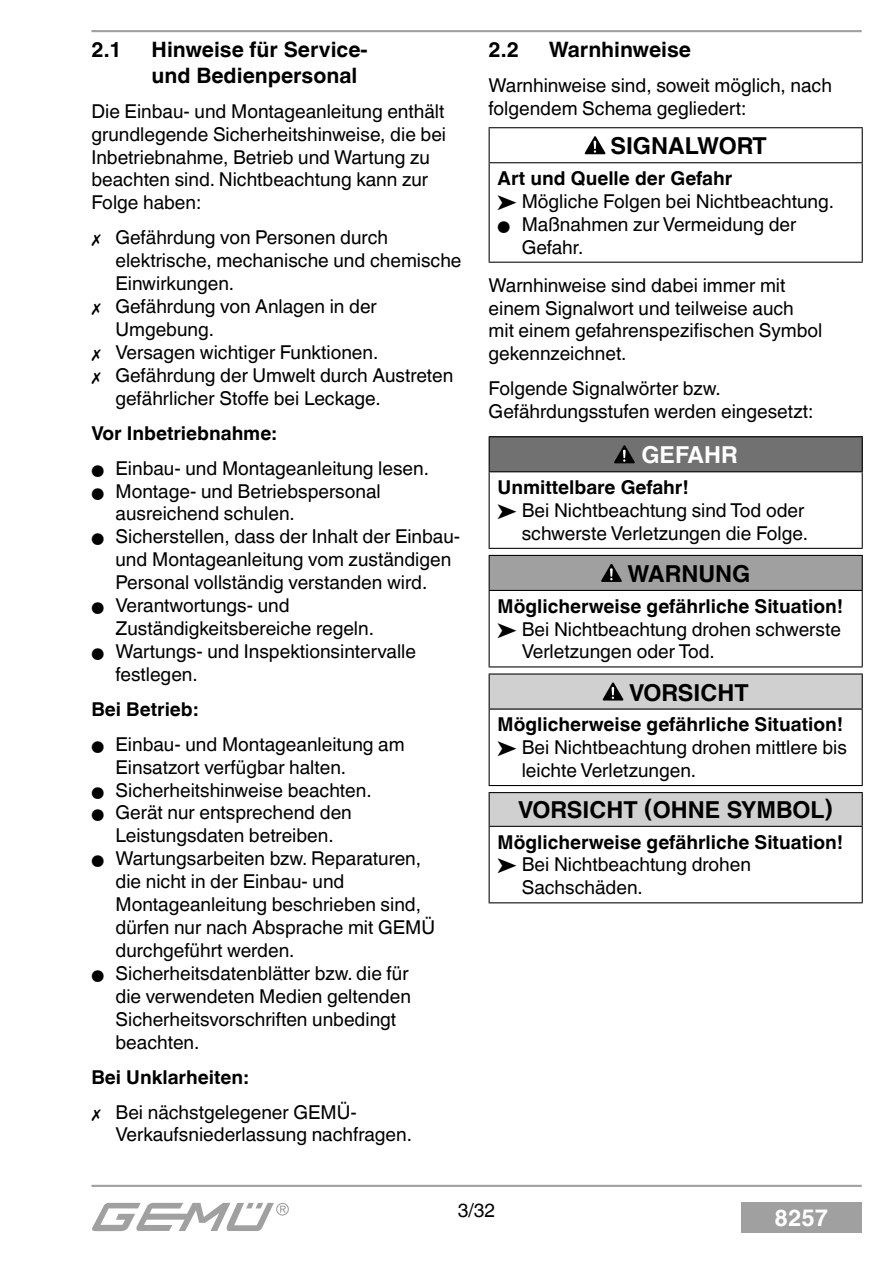
<style>
.page{position:relative;width:893px;height:1263px;background:#fff}
.page>*{position:absolute;margin:0;border:0;box-sizing:border-box;transform-origin:0 0}
.t1{font:700 23.4px "Helvetica World";color:#000}
.t2{font:700 23.4px "Helvetica World";color:#fff}
.t3{font:700 21.15px/25.5px "Helvetica World";color:#000}
.t4{font:19.05px/23px "Helvetica World";color:#000}
.t5{font:700 19.05px "Helvetica World";color:#000}
.s1{font-weight:700}
</style>
<div class="page">
<svg style="left:92px;top:1203px;width:197px;height:28px"></svg>
<div style="left:741px;top:1203px;width:120px;height:30px;background:#a0a0a0"></div>
<hr style="left:91px;top:30px;width:770px;height:2px;background:#a0a0a0">
<hr style="left:91px;top:1185px;width:770px;height:2px;background:#a0a0a0">
<hr style="left:488px;top:127px;width:374px;height:1px;background:#000">
<hr style="left:488px;top:128px;width:1px;height:34px;background:#000">
<hr style="left:861px;top:128px;width:1px;height:34px;background:#000">
<hr style="left:488px;top:162px;width:374px;height:1px;background:#000">
<hr style="left:488px;top:163px;width:1px;height:99px;background:#000">
<hr style="left:861px;top:163px;width:1px;height:99px;background:#000">
<hr style="left:488px;top:262px;width:374px;height:1px;background:#000">
<svg style="left:584px;top:136px;width:21px;height:18px"></svg>
<div style="left:489px;top:437px;width:373px;height:35px;background:#717171"></div>
<hr style="left:488px;top:436px;width:374px;height:1px;background:#000">
<hr style="left:488px;top:437px;width:1px;height:34px;background:#000">
<hr style="left:861px;top:437px;width:1px;height:34px;background:#000">
<hr style="left:488px;top:471px;width:374px;height:1px;background:#000">
<hr style="left:488px;top:472px;width:1px;height:76px;background:#000">
<hr style="left:861px;top:472px;width:1px;height:76px;background:#000">
<hr style="left:488px;top:548px;width:374px;height:1px;background:#000">
<svg style="left:614px;top:445px;width:20px;height:18px"></svg>
<div style="left:489px;top:555px;width:373px;height:35px;background:#a0a0a0"></div>
<hr style="left:488px;top:555px;width:374px;height:1px;background:#000">
<hr style="left:488px;top:556px;width:1px;height:34px;background:#000">
<hr style="left:861px;top:556px;width:1px;height:34px;background:#000">
<hr style="left:488px;top:590px;width:374px;height:1px;background:#000">
<hr style="left:488px;top:591px;width:1px;height:75px;background:#000">
<hr style="left:861px;top:591px;width:1px;height:75px;background:#000">
<hr style="left:488px;top:666px;width:374px;height:1px;background:#000">
<svg style="left:601px;top:564px;width:20px;height:18px"></svg>
<div style="left:489px;top:674px;width:373px;height:35px;background:#d0d0d0"></div>
<hr style="left:488px;top:673px;width:374px;height:2px;background:#000">
<hr style="left:488px;top:675px;width:1px;height:34px;background:#000">
<hr style="left:861px;top:675px;width:1px;height:34px;background:#000">
<hr style="left:488px;top:709px;width:374px;height:1px;background:#000">
<hr style="left:488px;top:710px;width:1px;height:75px;background:#000">
<hr style="left:861px;top:710px;width:1px;height:75px;background:#000">
<hr style="left:488px;top:785px;width:374px;height:1px;background:#000">
<svg style="left:602px;top:683px;width:21px;height:18px"></svg>
<div style="left:489px;top:793px;width:373px;height:33px;background:#d0d0d0"></div>
<hr style="left:488px;top:792px;width:374px;height:1px;background:#000">
<hr style="left:488px;top:793px;width:1px;height:33px;background:#000">
<hr style="left:861px;top:793px;width:1px;height:33px;background:#000">
<hr style="left:488px;top:826px;width:374px;height:1px;background:#000">
<hr style="left:488px;top:827px;width:1px;height:75px;background:#000">
<hr style="left:861px;top:827px;width:1px;height:75px;background:#000">
<hr style="left:488px;top:902px;width:374px;height:1px;background:#000">
<p class="t3" style="left:91px;top:39px;width:32px">2.1</p>
<p class="t3" style="left:152px;top:39px;width:217px">Hinweise für Service&shy;und Bedienpersonal</p>
<p class="t4" style="left:91px;top:101px;width:356px">Die Einbau- und Montageanleitung enthält grundlegende Sicherheitshinweise, die bei Inbetriebnahme, Betrieb und Wartung zu beachten sind. Nichtbeachtung kann zur Folge haben:</p>
<p class="t4" style="left:91px;top:228px;width:298px">✗ Gefährdung von Personen durch</p>
<p class="t4" style="left:115px;top:251px;width:347px">elektrische, mechanische und chemische</p>
<p class="t4" style="left:115px;top:274px;width:120px">Einwirkungen.</p>
<p class="t4" style="left:91px;top:297px;width:287px">✗ Gefährdung von Anlagen in der</p>
<p class="t4" style="left:115px;top:320px;width:100px">Umgebung.</p>
<p class="t4" style="left:91px;top:343px;width:288px">✗ Versagen wichtiger Funktionen.</p>
<p class="t4" style="left:91px;top:365px;width:363px">✗ Gefährdung der Umwelt durch Austreten</p>
<p class="t4" style="left:115px;top:388px;width:267px">gefährlicher Stoffe bei Leckage.</p>
<p class="t5" style="left:91px;top:426px;width:187px">Vor Inbetriebnahme:</p>
<p class="t4" style="left:91px;top:458px;width:339px">● Einbau- und Montageanleitung lesen.</p>
<p class="t4" style="left:115px;top:481px;width:267px;text-indent:-24px">● Montage- und Betriebspersonal ausreichend schulen.</p>
<p class="t4" style="left:115px;top:527px;width:346px;text-indent:-24px">● Sicherstellen, dass der Inhalt der Einbau&shy;und Montageanleitung vom zuständigen<br>Personal vollständig verstanden wird.</p>
<p class="t4" style="left:115px;top:596px;width:260px;text-indent:-24px">● Verantwortungs- und<br>Zuständigkeitsbereiche regeln.</p>
<p class="t4" style="left:115px;top:642px;width:302px;text-indent:-24px">● Wartungs- und Inspektionsintervalle festlegen.</p>
<p class="t5" style="left:91px;top:702px;width:108px">Bei Betrieb:</p>
<p class="t4" style="left:115px;top:734px;width:290px;text-indent:-24px">● Einbau- und Montageanleitung am<br>Einsatzort verfügbar halten.</p>
<p class="t4" style="left:91px;top:780px;width:282px">● Sicherheitshinweise beachten.</p>
<p class="t4" style="left:91px;top:803px;width:262px;text-align:center">● Gerät nur entsprechend den<br>Leistungsdaten betreiben.</p>
<p class="t4" style="left:115px;top:849px;width:321px;text-indent:-24px">● Wartungsarbeiten bzw. Reparaturen, die nicht in der Einbau- und<br>Montageanleitung beschrieben sind, dürfen nur nach Absprache mit GEMÜ durchgeführt werden.</p>
<p class="t4" style="left:115px;top:963px;width:297px;text-indent:-24px">● Sicherheitsdatenblätter bzw. die für die verwendeten Medien geltenden<br>Sicherheitsvorschriften unbedingt beachten.</p>
<p class="t4" style="left:91px;top:1061px;width:267px;line-height:35px"><span class="s1">Bei Unklarheiten:<br></span>✗ Bei nächstgelegener GEMÜ-</p>
<p class="t4" style="left:115px;top:1125px;width:298px">Verkaufsniederlassung nachfragen.</p>
<p class="t3" style="left:488px;top:39px;width:32px">2.2</p>
<p class="t3" style="left:548px;top:39px;width:144px">Warnhinweise</p>
<p class="t4" style="left:488px;top:76px;width:345px">Warnhinweise sind, soweit möglich, nach folgendem Schema gegliedert:</p>
<p class="t1" style="left:610px;top:137px;width:158px">SIGNALWORT</p>
<p class="t4" style="left:497px;top:169px;width:338px"><span class="s1">Art und Quelle der Gefahr<br></span>➤ Mögliche Folgen bei Nichtbeachtung.</p>
<p class="t4" style="left:521px;top:214px;width:276px;text-indent:-24px">● Maßnahmen zur Vermeidung der<br>Gefahr.</p>
<p class="t4" style="left:488px;top:275px;width:335px">Warnhinweise sind dabei immer mit einem Signalwort und teilweise auch mit einem gefahrenspezifischen Symbol gekennzeichnet.</p>
<p class="t4" style="left:488px;top:379px;width:326px">Folgende Signalwörter bzw.<br>Gefährdungsstufen werden eingesetzt:</p>
<p class="t2" style="left:641px;top:446px;width:98px">GEFAHR</p>
<p class="t5" style="left:497px;top:480px;width:193px">Unmittelbare Gefahr!</p>
<p class="t4" style="left:497px;top:501px;width:308px">➤ Bei Nichtbeachtung sind Tod oder</p>
<p class="t4" style="left:521px;top:523px;width:288px">schwerste Verletzungen die Folge.</p>
<p class="t1" style="left:627px;top:565px;width:124px">WARNUNG</p>
<p class="t5" style="left:497px;top:599px;width:347px">Möglicherweise gefährliche Situation!</p>
<p class="t4" style="left:497px;top:619px;width:345px">➤ Bei Nichtbeachtung drohen schwerste</p>
<p class="t4" style="left:521px;top:642px;width:195px">Verletzungen oder Tod.</p>
<p class="t1" style="left:629px;top:683px;width:121px">VORSICHT</p>
<p class="t5" style="left:497px;top:717px;width:347px">Möglicherweise gefährliche Situation!</p>
<p class="t4" style="left:497px;top:738px;width:351px">➤ Bei Nichtbeachtung drohen mittlere bis</p>
<p class="t4" style="left:521px;top:761px;width:176px">leichte Verletzungen.</p>
<p class="t1" style="left:518px;top:801px;width:316px">VORSICHT (OHNE SYMBOL)</p>
<p class="t5" style="left:497px;top:835px;width:347px">Möglicherweise gefährliche Situation!</p>
<p class="t4" style="left:497px;top:855px;width:255px">➤ Bei Nichtbeachtung drohen</p>
<p class="t4" style="left:521px;top:878px;width:123px">Sachschäden.</p>
<p class="t4" style="left:458px;top:1200px;width:39px">3/32</p>
<p class="t2" style="left:774px;top:1208px;width:55px">8257</p>
</div>
